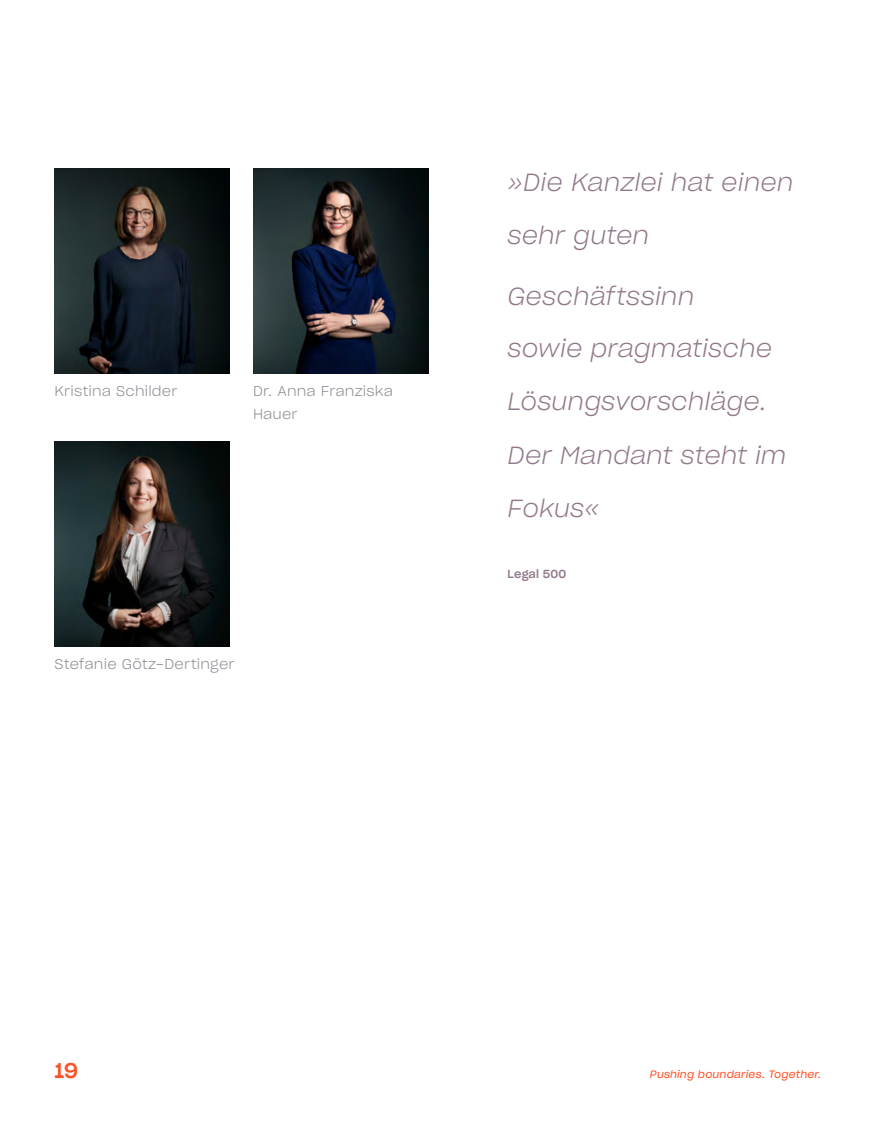
<style>
.page{position:relative;width:893px;height:1141px;background:#fff}
.page>*{position:absolute;margin:0;border:0;box-sizing:border-box;transform-origin:0 0}
.Zitat{font:24.5px/52.5px "Sharp Grotesk Light Italic 20";color:#91798b}
.t1{font:21px "Sharp Grotesk Medium 20";color:#ff5127}
.Aufzählung_punkt{font:14px "Sharp Grotesk Light 20";letter-spacing:.015em;color:#898992}
.Fließtext{font:11.55px "Sharp Grotesk Medium 20";letter-spacing:.015em;color:#91798b}
.t2{font:10.5px "Sharp Grotesk Book Italic 20";letter-spacing:.015em;color:#ff5127}
</style>
<div class="page">
<img style="left:253px;top:168px;width:175px;height:205px">
<img style="left:55px;top:168px;width:175px;height:205px">
<img style="left:55px;top:441px;width:175px;height:205px">
<p class="Aufzählung_punkt" style="left:55px;top:380px;width:124px">Kristina Schilder</p>
<p class="Aufzählung_punkt" style="left:253px;top:380px;width:142px">Dr. Anna Franziska</p>
<p class="Aufzählung_punkt" style="left:253px;top:403px;width:46px">Hauer</p>
<p class="Aufzählung_punkt" style="left:55px;top:653px;width:181px">Stefanie Götz-Dertinger</p>
<p class="Zitat" style="left:508px;top:155px;width:288px">»Die Kanzlei hat einen sehr guten</p>
<p class="Zitat" style="left:508px;top:269px;width:266px">Geschäftssinn sowie pragmatische<br>Lösungsvorschläge.</p>
<p class="Zitat" style="left:508px;top:428px;width:281px">Der Mandant steht im<br>Fokus«</p>
<p class="Fließtext" style="left:508px;top:564px;width:60px">Legal 500</p>
<p class="t1" style="left:55px;top:1053px;width:25px">19</p>
<p class="t2" style="left:650px;top:1066px;width:173px">Pushing boundaries. Together.</p>
</div>
